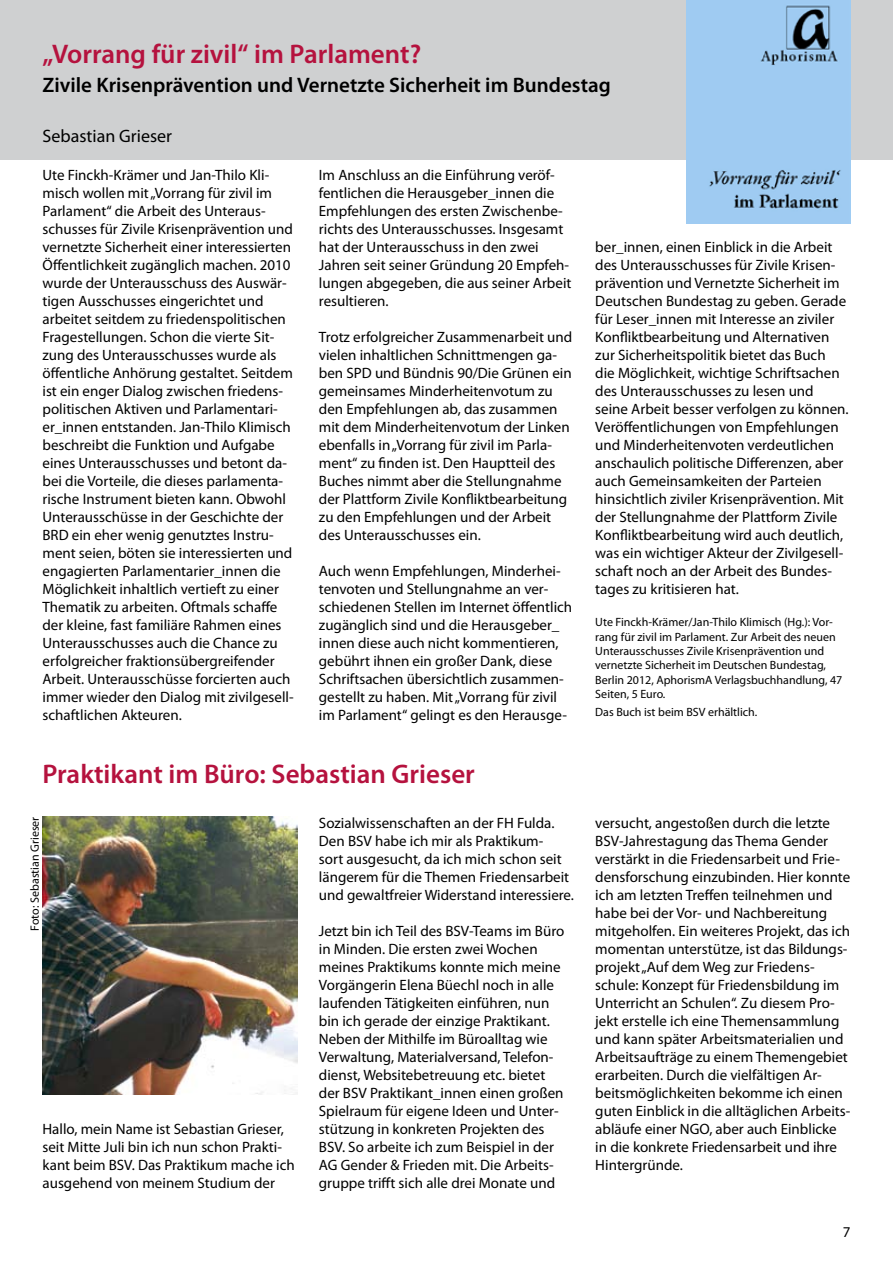
<style>
.page{position:relative;width:893px;height:1263px;background:#fff}
.page>*{position:absolute;margin:0;border:0;box-sizing:border-box;transform-origin:0 0}
.t1{font:600 27px "Myriad Pro";color:#b5123e}
.t2{font:600 21px "Myriad Pro";color:#000}
.t3{font:18px "Myriad Pro";color:#000}
.t4{font:15px/18px "Myriad Pro";color:#000}
.t5{font:12px/14.4px "Myriad Pro";color:#000}
</style>
<div class="page">
<div style="left:0;top:0;width:893px;height:159px;background:#cfd0d1"></div>
<img style="left:686px;top:0;width:164px;height:223px">
<img style="left:43px;top:817px;width:255px;height:277px">
<h1 class="t1" style="left:43px;top:37px;width:380px">„Vorrang für zivil“ im Parlament?</h1>
<h2 class="t2" style="left:43px;top:71px;width:570px">Zivile Krisenprävention und Vernetzte Sicherheit im Bundestag</h2>
<p class="t3" style="left:43px;top:125px;width:131px">Sebastian Grieser</p>
<p class="t4" style="left:43px;top:166px;width:253px">Ute Finckh-Krämer und Jan-Thilo Kli&shy;misch wollen mit „Vorrang für zivil im Parlament“ die Arbeit des Unteraus&shy;schusses für Zivile Krisenprävention und vernetzte Sicherheit einer interessierten Öffentlichkeit zugänglich machen. 2010 wurde der Unterausschuss des Auswär&shy;tigen Ausschusses eingerichtet und arbeitet seitdem zu friedenspolitischen Fragestellungen. Schon die vierte Sit&shy;zung des Unterausschusses wurde als öffentliche Anhörung gestaltet. Seitdem ist ein enger Dialog zwischen friedens&shy;politischen Aktiven und Parlamentari&shy;er_innen entstanden. Jan-Thilo Klimisch beschreibt die Funktion und Aufgabe eines Unterausschusses und betont da&shy;bei die Vorteile, die dieses parlamenta&shy;rische Instrument bieten kann. Obwohl Unterausschüsse in der Geschichte der BRD ein eher wenig genutztes Instru&shy;ment seien, böten sie interessierten und engagierten Parlamentarier_innen die Möglichkeit inhaltlich vertieft zu einer Thematik zu arbeiten. Oftmals schaffe der kleine, fast familiäre Rahmen eines Unterausschusses auch die Chance zu erfolgreicher fraktionsübergreifender Arbeit. Unterausschüsse forcierten auch immer wieder den Dialog mit zivilgesell&shy;schaftlichen Akteuren.</p>
<p class="t4" style="left:319px;top:166px;width:254px">Im Anschluss an die Einführung veröf&shy;fentlichen die Herausgeber_innen die Empfehlungen des ersten Zwischenbe&shy;richts des Unterausschusses. Insgesamt hat der Unterausschuss in den zwei Jahren seit seiner Gründung 20 Empfeh&shy;lungen abgegeben, die aus seiner Arbeit resultieren.</p>
<p class="t4" style="left:319px;top:328px;width:255px">Trotz erfolgreicher Zusammenarbeit und vielen inhaltlichen Schnittmengen ga&shy;ben SPD und Bündnis 90/Die Grünen ein gemeinsames Minderheitenvotum zu den Empfehlungen ab, das zusammen mit dem Minderheitenvotum der Linken ebenfalls in „Vorrang für zivil im Parla&shy;ment“ zu finden ist. Den Hauptteil des Buches nimmt aber die Stellungnahme der Plattform Zivile Konfliktbearbeitung zu den Empfehlungen und der Arbeit des Unterausschusses ein.</p>
<p class="t4" style="left:319px;top:562px;width:255px">Auch wenn Empfehlungen, Minderhei&shy;tenvoten und Stellungnahme an ver&shy;schiedenen Stellen im Internet öffentlich zugänglich sind und die Herausgeber_ innen diese auch nicht kommentieren, gebührt ihnen ein großer Dank, diese Schriftsachen übersichtlich zusammen&shy;gestellt zu haben. Mit „Vorrang für zivil im Parlament“ gelingt es den Herausge-</p>
<h1 class="t1" style="left:43px;top:757px;width:434px">Praktikant im Büro: Sebastian Grieser</h1>
<p class="t5" style="left:27px;top:930px;width:115px;rotate:-90deg">Foto: Sebastian Grieser</p>
<p class="t4" style="left:43px;top:1120px;width:254px">Hallo, mein Name ist Sebastian Grieser, seit Mitte Juli bin ich nun schon Prakti&shy;kant beim BSV. Das Praktikum mache ich ausgehend von meinem Studium der</p>
<p class="t4" style="left:319px;top:814px;width:257px">Sozialwissenschaften an der FH Fulda.<br>Den BSV habe ich mir als Praktikum-<br>sort ausgesucht, da ich mich schon seit längerem für die Themen Friedensarbeit und gewaltfreier Widerstand interessiere.</p>
<p class="t4" style="left:319px;top:922px;width:247px">Jetzt bin ich Teil des BSV-Teams im Büro in Minden. Die ersten zwei Wochen meines Praktikums konnte mich meine Vorgängerin Elena Büechl noch in alle laufenden Tätigkeiten einführen, nun bin ich gerade der einzige Praktikant.<br>Neben der Mithilfe im Büroalltag wie Verwaltung, Materialversand, Telefon&shy;dienst, Websitebetreuung etc. bietet der BSV Praktikant_innen einen großen Spielraum für eigene Ideen und Unter&shy;stützung in konkreten Projekten des BSV. So arbeite ich zum Beispiel in der AG Gender &amp; Frieden mit. Die Arbeits&shy;gruppe trifft sich alle drei Monate und</p>
<p class="t4" style="left:595px;top:238px;width:255px">ber_innen, einen Einblick in die Arbeit des Unterausschusses für Zivile Krisen&shy;prävention und Vernetzte Sicherheit im Deutschen Bundestag zu geben. Gerade für Leser_innen mit Interesse an ziviler Konfliktbearbeitung und Alternativen zur Sicherheitspolitik bietet das Buch die Möglichkeit, wichtige Schriftsachen des Unterausschusses zu lesen und seine Arbeit besser verfolgen zu können.<br>Veröffentlichungen von Empfehlungen und Minderheitenvoten verdeutlichen anschaulich politische Differenzen, aber auch Gemeinsamkeiten der Parteien hinsichtlich ziviler Krisenprävention. Mit der Stellungnahme der Plattform Zivile Konfliktbearbeitung wird auch deutlich, was ein wichtiger Akteur der Zivilgesell&shy;schaft noch an der Arbeit des Bundes&shy;tages zu kritisieren hat.</p>
<p class="t5" style="left:595px;top:615px;width:249px">Ute Finckh-Krämer/Jan-Thilo Klimisch (Hg.): Vor&shy;rang für zivil im Parlament. Zur Arbeit des neuen Unterausschusses Zivile Krisenprävention und vernetzte Sicherheit im Deutschen Bundestag, Berlin 2012, AphorismA Verlagsbuchhandlung, 47<br>Seiten, 5 Euro.</p>
<p class="t5" style="left:595px;top:705px;width:164px">Das Buch ist beim BSV erhältlich.</p>
<p class="t4" style="left:595px;top:814px;width:257px">versucht, angestoßen durch die letzte BSV-Jahrestagung das Thema Gender verstärkt in die Friedensarbeit und Frie&shy;densforschung einzubinden. Hier konnte ich am letzten Treffen teilnehmen und habe bei der Vor- und Nachbereitung mitgeholfen. Ein weiteres Projekt, das ich momentan unterstütze, ist das Bildungs&shy;projekt „Auf dem Weg zur Friedens&shy;schule: Konzept für Friedensbildung im Unterricht an Schulen“. Zu diesem Pro&shy;jekt erstelle ich eine Themensammlung und kann später Arbeitsmaterialien und Arbeitsaufträge zu einem Themengebiet erarbeiten. Durch die vielfältigen Ar&shy;beitsmöglichkeiten bekomme ich einen guten Einblick in die alltäglichen Arbeits&shy;abläufe einer NGO, aber auch Einblicke in die konkrete Friedensarbeit und ihre Hintergründe.</p>
</div>
